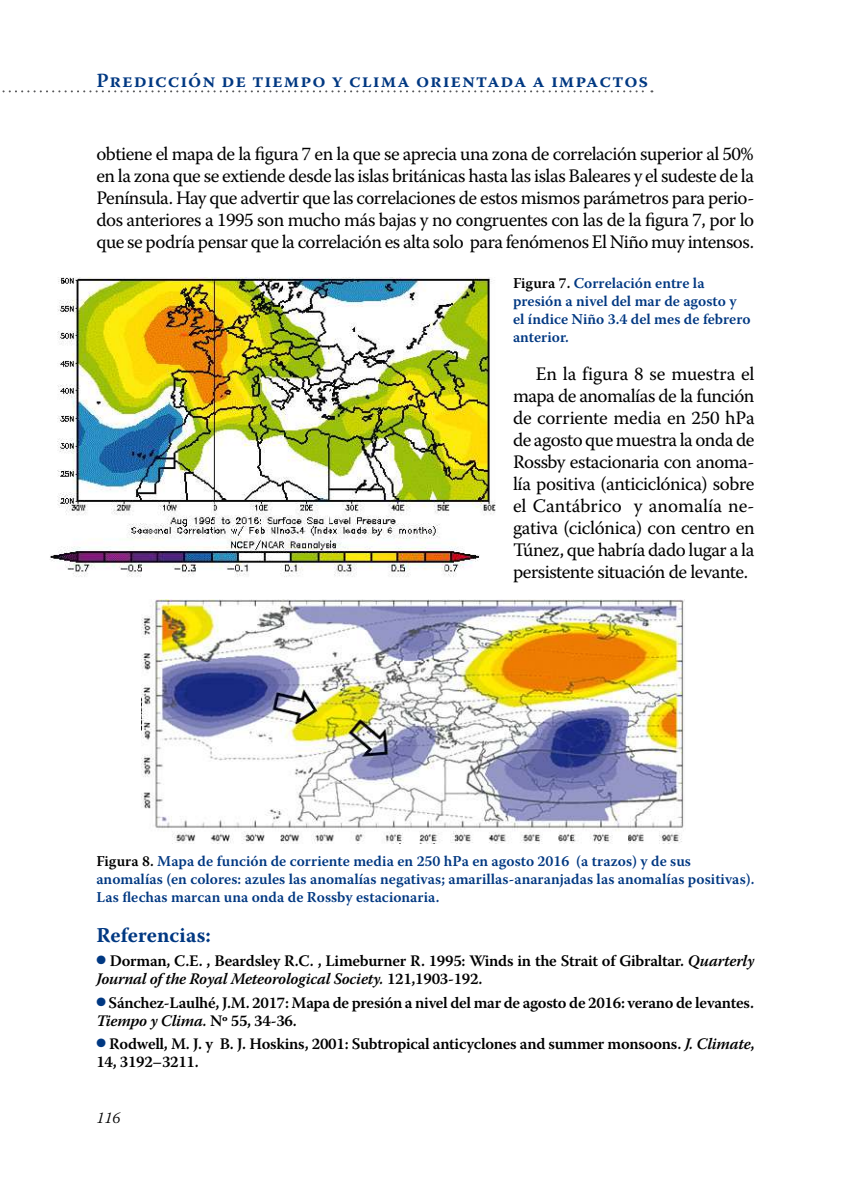
<style>
.page{position:relative;width:851px;height:1191px;background:#fff}
.page>*{position:absolute;margin:0;border:0;box-sizing:border-box;transform-origin:0 0}
.t1{font:700 21px "Warnock Pro";color:#003882}
.t2{font:600 20px "Warnock Pro";letter-spacing:.04em;color:#003882}
.t3{font:19px/22px "Warnock Pro";letter-spacing:-.03em;color:#000;text-align:justify}
.t4{font:600 16px/18px "Warnock Pro";letter-spacing:-.02em;color:#000}
.t5{font:italic 300 16px "Warnock Pro";color:#000}
.t6{font:600 15px/18px "Warnock Pro";color:#003882}
.s1{color:#000}
.s2{color:#003882}
.s3{font-style:italic}
</style>
<div class="page">
<svg style="left:2px;top:90px;width:650px;height:3px"></svg>
<img style="left:50px;top:277px;width:446px;height:300px">
<img style="left:141px;top:599px;width:544px;height:244px">
<p class="t2" style="left:96px;top:68px;width:553px">Predicción de tiempo y clima orientada a impactos</p>
<p class="t3" style="left:96px;top:142px;width:659px">obtiene el mapa de la figura 7 en la que se aprecia una zona de correlación superior al 50% en la zona que se extiende desde las islas británicas hasta las islas Baleares y el sudeste de la Península. Hay que advertir que las correlaciones de estos mismos parámetros para perio&shy;dos anteriores a 1995 son mucho más bajas y no congruentes con las de la figura 7, por lo que se podría pensar que la correlación es alta solo para fenómenos El Niño muy intensos.</p>
<p class="t6" style="left:513px;top:274px;width:239px"><span class="s1">Figura 7.</span> Correlación entre la presión a nivel del mar de agosto y el índice Niño 3.4 del mes de febrero anterior.</p>
<p class="t3" style="left:513px;top:362px;width:243px;text-indent:23px">En la figura 8 se muestra el mapa de anomalías de la función de corriente media en 250 hPa de agosto que muestra la onda de Rossby estacionaria con anoma&shy;lía positiva (anticiclónica) sobre el Cantábrico y anomalía ne&shy;gativa (ciclónica) con centro en Túnez, que habría dado lugar a la persistente situación de levante.</p>
<p class="t6" style="left:96px;top:852px;width:659px"><span class="s1">Figura 8.</span> Mapa de función de corriente media en 250 hPa en agosto 2016 (a trazos) y de sus anomalías (en colores: azules las anomalías negativas; amarillas-anaranjadas las anomalías positivas).<br>Las flechas marcan una onda de Rossby estacionaria.</p>
<p class="t1" style="left:96px;top:922px;width:116px">Referencias:</p>
<p class="t4" style="left:96px;top:951px;width:659px"><span class="s2">●</span> Dorman, C.E. , Beardsley R.C. , Limeburner R. 1995: Winds in the Strait of Gibraltar. <span class="s3">Quarterly<br>Journal of the Royal Meteorological Society.</span> 121,1903-192.</p>
<p class="t4" style="left:96px;top:993px;width:659px"><span class="s2">●</span> Sánchez-Laulhé, J.M. 2017: Mapa de presión a nivel del mar de agosto de 2016: verano de levantes.<br><span class="s3">Tiempo y Clima.</span> Nº 55, 34-36.</p>
<p class="t4" style="left:96px;top:1034px;width:659px"><span class="s2">●</span> Rodwell, M. J. y B. J. Hoskins, 2001: Subtropical anticyclones and summer monsoons. <span class="s3">J. Climate</span>,<br>14, 3192–3211.</p>
<p class="t5" style="left:96px;top:1108px;width:25px">116</p>
</div>
